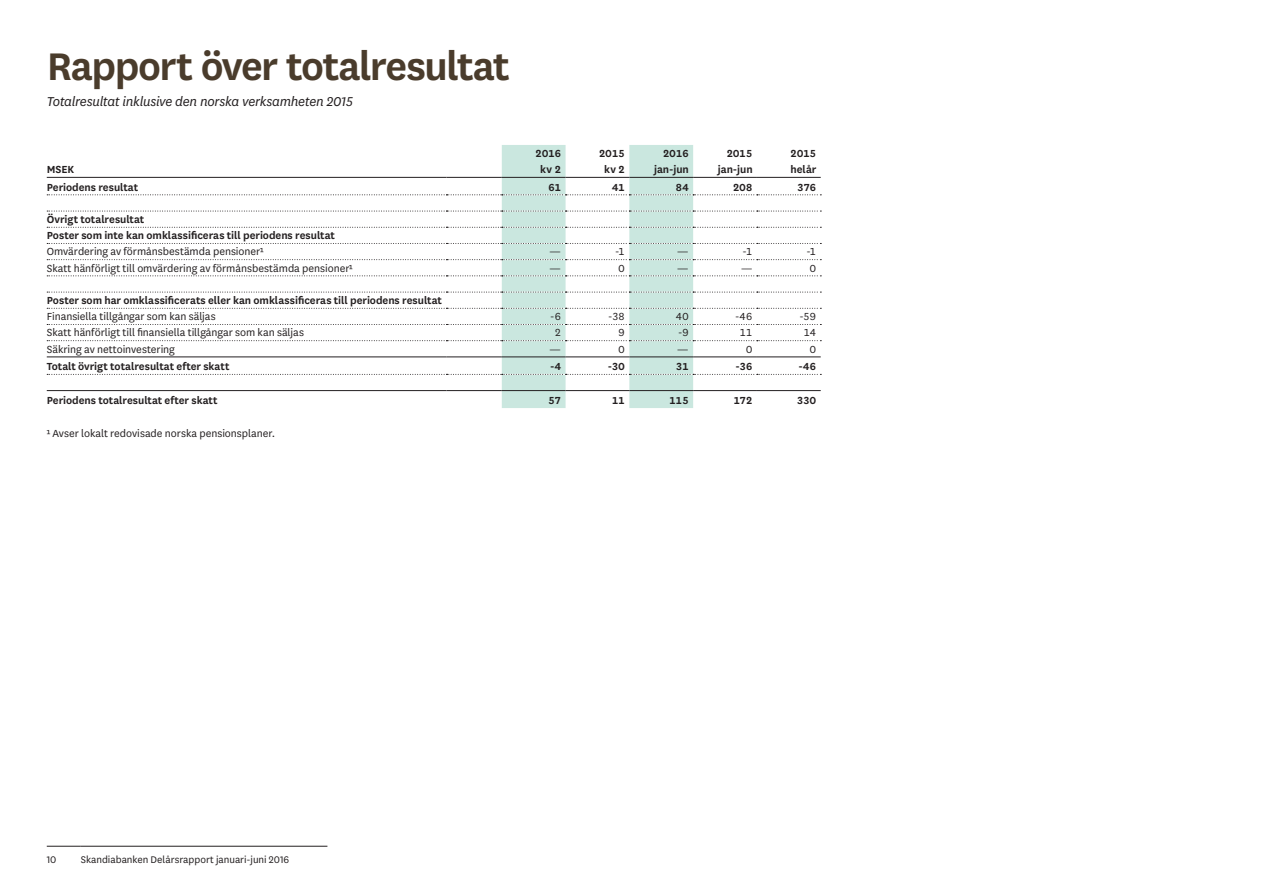
<style>
.page{position:relative;width:1263px;height:893px;background:#fff}
.page>*{position:absolute;margin:0;border:0;box-sizing:border-box;transform-origin:0 0}
.t1{font:600 45px "Skandia Sans";letter-spacing:-.035em;color:#4a3c2c}
.t2{font:italic 15px "Skandia Sans";letter-spacing:-.015em;color:#231f20}
.t3{font:600 12px/16.2px "Skandia Sans";letter-spacing:-.005em;color:#231f20}
.t4{font:12px "Skandia Sans";letter-spacing:-.005em;color:#231f20}
.t5{font:11.25px "Skandia Sans";color:#231f20}
</style>
<div class="page">
<hr style="left:47px;top:846px;width:34px;height:1px;background:#231f20">
<hr style="left:81px;top:846px;width:246px;height:1px;background:#231f20">
<svg style="left:502px;top:145px;width:191px;height:263px;fill:#cae7df"></svg>
<svg style="left:47px;top:194px;width:774px;height:1px"></svg>
<svg style="left:47px;top:211px;width:774px;height:1px"></svg>
<svg style="left:47px;top:227px;width:774px;height:1px"></svg>
<svg style="left:47px;top:243px;width:774px;height:1px"></svg>
<svg style="left:47px;top:259px;width:774px;height:1px"></svg>
<svg style="left:47px;top:275px;width:774px;height:1px"></svg>
<svg style="left:47px;top:292px;width:774px;height:1px"></svg>
<svg style="left:47px;top:308px;width:774px;height:1px"></svg>
<svg style="left:47px;top:324px;width:774px;height:1px"></svg>
<svg style="left:47px;top:340px;width:774px;height:1px"></svg>
<hr style="left:47px;top:390px;width:399px;height:1px;background:#231f20">
<hr style="left:446px;top:390px;width:56px;height:1px;background:#231f20">
<hr style="left:502px;top:390px;width:64px;height:1px;background:#231f20">
<hr style="left:566px;top:390px;width:63px;height:1px;background:#231f20">
<hr style="left:629px;top:390px;width:64px;height:1px;background:#231f20">
<hr style="left:693px;top:390px;width:64px;height:1px;background:#231f20">
<hr style="left:757px;top:390px;width:64px;height:1px;background:#231f20">
<hr style="left:47px;top:357px;width:399px;height:1px;background:#231f20">
<hr style="left:446px;top:357px;width:56px;height:1px;background:#231f20">
<hr style="left:502px;top:357px;width:64px;height:1px;background:#231f20">
<hr style="left:566px;top:357px;width:63px;height:1px;background:#231f20">
<hr style="left:629px;top:357px;width:64px;height:1px;background:#231f20">
<hr style="left:693px;top:357px;width:64px;height:1px;background:#231f20">
<hr style="left:757px;top:357px;width:64px;height:1px;background:#231f20">
<svg style="left:47px;top:374px;width:774px;height:1px"></svg>
<hr style="left:47px;top:177px;width:399px;height:1px;background:#231f20">
<hr style="left:446px;top:177px;width:56px;height:1px;background:#231f20">
<hr style="left:502px;top:177px;width:64px;height:1px;background:#231f20">
<hr style="left:566px;top:177px;width:63px;height:1px;background:#231f20">
<hr style="left:629px;top:177px;width:64px;height:1px;background:#231f20">
<hr style="left:693px;top:177px;width:64px;height:1px;background:#231f20">
<hr style="left:757px;top:177px;width:64px;height:1px;background:#231f20">
<h1 class="t1" style="left:47px;top:36px;width:464px">Rapport över totalresultat</h1>
<p class="t2" style="left:47px;top:92px;width:308px">Totalresultat inklusive den norska verksamheten 2015</p>
<p class="t3" style="left:535px;top:144px;width:28px">2016</p>
<p class="t3" style="left:599px;top:144px;width:28px">2015</p>
<p class="t3" style="left:663px;top:144px;width:28px">2016</p>
<p class="t3" style="left:726px;top:144px;width:28px">2015</p>
<p class="t3" style="left:790px;top:144px;width:28px">2015</p>
<p class="t3" style="left:47px;top:161px;width:29px">MSEK</p>
<p class="t3" style="left:540px;top:161px;width:23px">kv 2</p>
<p class="t3" style="left:604px;top:161px;width:23px">kv 2</p>
<p class="t3" style="left:654px;top:161px;width:36px">jan-jun</p>
<p class="t3" style="left:718px;top:161px;width:36px">jan-jun</p>
<p class="t3" style="left:790px;top:161px;width:27px">helår</p>
<p class="t3" style="left:47px;top:178px;width:93px">Periodens resultat</p>
<p class="t3" style="left:548px;top:178px;width:15px">61</p>
<p class="t3" style="left:612px;top:178px;width:15px">41</p>
<p class="t3" style="left:675px;top:178px;width:15px">84</p>
<p class="t3" style="left:733px;top:178px;width:21px">208</p>
<p class="t3" style="left:797px;top:178px;width:21px">376</p>
<p class="t3" style="left:47px;top:210px;width:290px">Övrigt totalresultat<br>Poster som inte kan omklassificeras till periodens resultat</p>
<p class="t4" style="left:47px;top:244px;width:218px">Omvärdering av förmånsbestämda pensioner¹</p>
<p class="t4" style="left:549px;top:244px;width:13px">—</p>
<p class="t4" style="left:615px;top:244px;width:12px">-1</p>
<p class="t4" style="left:677px;top:244px;width:13px">—</p>
<p class="t4" style="left:743px;top:244px;width:12px">-1</p>
<p class="t4" style="left:806px;top:244px;width:12px">-1</p>
<p class="t4" style="left:47px;top:260px;width:308px">Skatt hänförligt till omvärdering av förmånsbestämda pensioner¹</p>
<p class="t4" style="left:549px;top:260px;width:13px">—</p>
<p class="t4" style="left:618px;top:260px;width:8px">0</p>
<p class="t4" style="left:677px;top:260px;width:13px">—</p>
<p class="t4" style="left:741px;top:260px;width:13px">—</p>
<p class="t4" style="left:810px;top:260px;width:8px">0</p>
<p class="t3" style="left:47px;top:292px;width:397px">Poster som har omklassificerats eller kan omklassificeras till periodens resultat</p>
<p class="t4" style="left:47px;top:309px;width:170px">Finansiella tillgångar som kan säljas</p>
<p class="t4" style="left:550px;top:309px;width:13px">-6</p>
<p class="t4" style="left:608px;top:309px;width:18px">-38</p>
<p class="t4" style="left:675px;top:309px;width:15px">40</p>
<p class="t4" style="left:735px;top:309px;width:19px">-46</p>
<p class="t4" style="left:799px;top:309px;width:18px">-59</p>
<p class="t4" style="left:47px;top:325px;width:259px">Skatt hänförligt till finansiella tillgångar som kan säljas</p>
<p class="t4" style="left:554px;top:325px;width:8px">2</p>
<p class="t4" style="left:618px;top:325px;width:8px">9</p>
<p class="t4" style="left:678px;top:325px;width:12px">-9</p>
<p class="t4" style="left:739px;top:325px;width:15px">11</p>
<p class="t4" style="left:803px;top:325px;width:14px">14</p>
<p class="t4" style="left:47px;top:341px;width:130px">Säkring av nettoinvestering</p>
<p class="t4" style="left:549px;top:341px;width:13px">—</p>
<p class="t4" style="left:618px;top:341px;width:8px">0</p>
<p class="t4" style="left:677px;top:341px;width:13px">—</p>
<p class="t4" style="left:746px;top:341px;width:8px">0</p>
<p class="t4" style="left:810px;top:341px;width:8px">0</p>
<p class="t3" style="left:47px;top:358px;width:184px">Totalt övrigt totalresultat efter skatt</p>
<p class="t3" style="left:550px;top:358px;width:13px">-4</p>
<p class="t3" style="left:608px;top:358px;width:19px">-30</p>
<p class="t3" style="left:676px;top:358px;width:15px">31</p>
<p class="t3" style="left:736px;top:358px;width:19px">-36</p>
<p class="t3" style="left:798px;top:358px;width:19px">-46</p>
<p class="t3" style="left:47px;top:391px;width:172px">Periodens totalresultat efter skatt</p>
<p class="t3" style="left:548px;top:391px;width:15px">57</p>
<p class="t3" style="left:612px;top:391px;width:15px">11</p>
<p class="t3" style="left:669px;top:391px;width:21px">115</p>
<p class="t3" style="left:733px;top:391px;width:21px">172</p>
<p class="t3" style="left:797px;top:391px;width:21px">330</p>
<p class="t4" style="left:47px;top:426px;width:230px">¹ Avser lokalt redovisade norska pensionsplaner.</p>
<p class="t5" style="left:47px;top:853px;width:11px">10</p>
<p class="t5" style="left:81px;top:853px;width:210px">Skandiabanken Delårsrapport januari-juni 2016</p>
</div>
